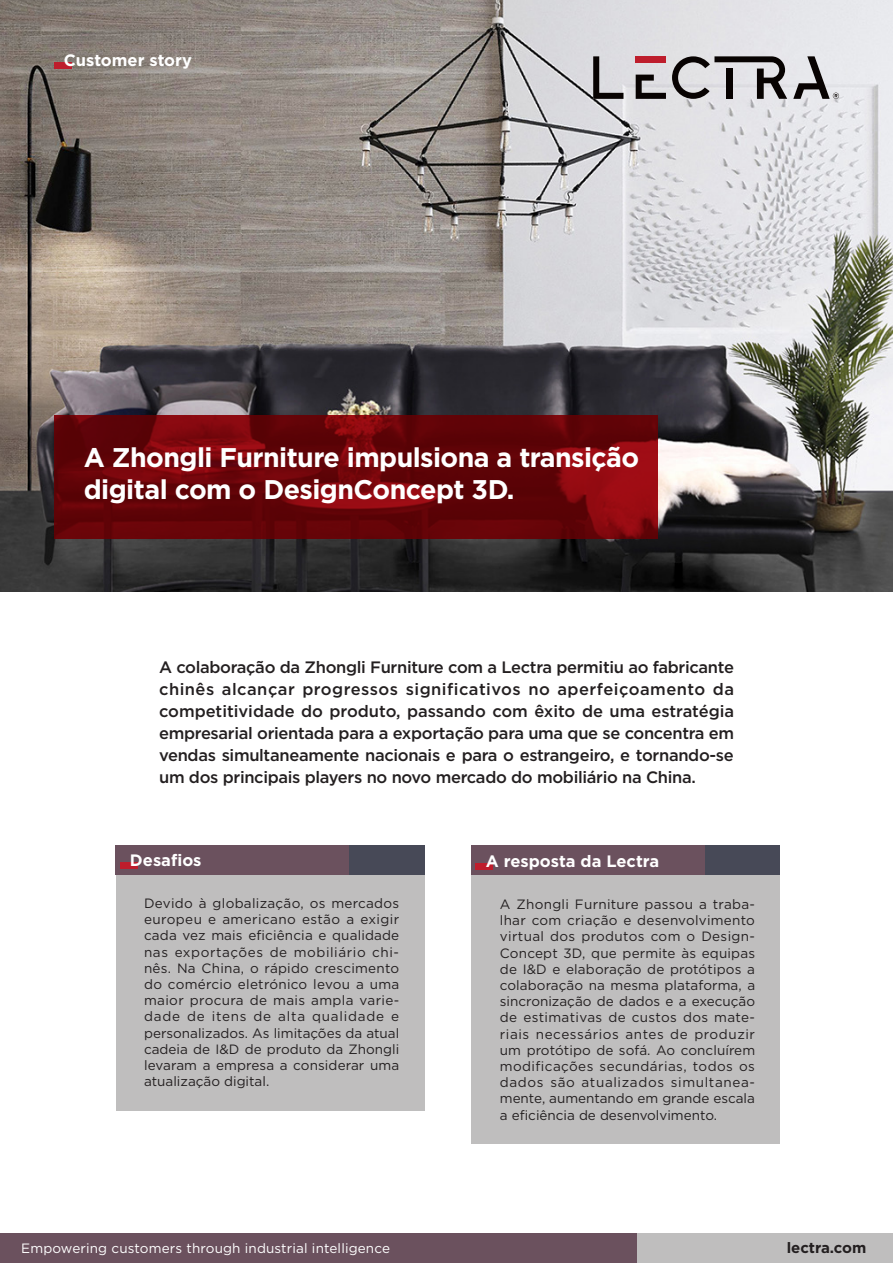
<style>
.page{position:relative;width:893px;height:1263px;background:#fff}
.page>*{position:absolute;margin:0;border:0;box-sizing:border-box;transform-origin:0 0}
.t1{font:700 27px/32.4px "Gotham";letter-spacing:-.02em;color:#fff}
.t2{font:500 16.5px/21.9px "Gotham";letter-spacing:-.02em;color:#231f20;text-align:justify}
.t3{font:700 16.5px "Gotham";color:#fff}
.t4{font:700 15px "Gotham";color:#231f20}
.t5{font:13.5px/16.2px "Gotham";color:#231f20;text-align:justify}
.t6{font:13.5px "Gotham";letter-spacing:.01em;color:#fff}
</style>
<div class="page">
<img style="left:0;top:0;width:893px;height:591px">
<div style="left:54px;top:63px;width:17px;height:6px;background:#be1d2c"></div>
<svg style="left:54px;top:416px;width:604px;height:123px;background:#6c0409"></svg>
<svg style="left:593px;top:56px;width:30px;height:43px"></svg>
<svg style="left:636px;top:75px;width:30px;height:24px"></svg>
<div style="left:636px;top:56px;width:30px;height:6px;background:#be1d2c"></div>
<svg style="left:672px;top:56px;width:115px;height:43px;background:#999799"></svg>
<svg style="left:793px;top:56px;width:46px;height:43px;background:#adacaf"></svg>
<div style="left:0;top:1233px;width:893px;height:30px;background:#6b515e"></div>
<div style="left:638px;top:1233px;width:255px;height:30px;background:#bfbebe"></div>
<div style="left:116px;top:845px;width:308px;height:30px;background:#474957"></div>
<div style="left:116px;top:845px;width:233px;height:30px;background:#6b515e"></div>
<div style="left:120px;top:862px;width:17px;height:7px;background:#be1d2c"></div>
<div style="left:116px;top:875px;width:308px;height:236px;background:#bfbebe"></div>
<div style="left:471px;top:845px;width:309px;height:30px;background:#474957"></div>
<div style="left:471px;top:845px;width:234px;height:30px;background:#6b515e"></div>
<div style="left:476px;top:864px;width:17px;height:6px;background:#be1d2c"></div>
<div style="left:471px;top:875px;width:309px;height:269px;background:#bfbebe"></div>
<p class="t3" style="left:64px;top:49px;width:130px">Customer story</p>
<h1 class="t1" style="left:84px;top:441px;width:557px">A Zhongli Furniture impulsiona a transição digital com o DesignConcept 3D.</h1>
<p class="t2" style="left:159px;top:656px;width:576px">A colaboração da Zhongli Furniture com a Lectra permitiu ao fabricante chinês alcançar progressos significativos no aperfeiçoamento da competitividade do produto, passando com êxito de uma estratégia empresarial orientada para a exportação para uma que se concentra em vendas simultaneamente nacionais e para o estrangeiro, e tornando-se um dos principais players no novo mercado do mobiliário na China.</p>
<p class="t3" style="left:130px;top:849px;width:73px">Desafios</p>
<p class="t5" style="left:144px;top:895px;width:257px">Devido à globalização, os mercados europeu e americano estão a exigir cada vez mais eficiência e qualidade nas exportações de mobiliário chi&shy;nês. Na China, o rápido crescimento do comércio eletrónico levou a uma maior procura de mais ampla varie&shy;dade de itens de alta qualidade e personalizados. As limitações da atual cadeia de I&amp;D de produto da Zhongli levaram a empresa a considerar uma atualização digital.</p>
<p class="t3" style="left:486px;top:850px;width:175px">A resposta da Lectra</p>
<p class="t5" style="left:500px;top:896px;width:257px">A Zhongli Furniture passou a traba&shy;lhar com criação e desenvolvimento virtual dos produtos com o Design-Concept 3D, que permite às equipas de I&amp;D e elaboração de protótipos a colaboração na mesma plataforma, a sincronização de dados e a execução de estimativas de custos dos mate&shy;riais necessários antes de produzir um protótipo de sofá. Ao concluírem modificações secundárias, todos os dados são atualizados simultanea&shy;mente, aumentando em grande escala a eficiência de desenvolvimento.</p>
<p class="t6" style="left:21px;top:1239px;width:370px">Empowering customers through industrial intelligence</p>
<p class="t4" style="left:787px;top:1238px;width:81px">lectra.com</p>
</div>
